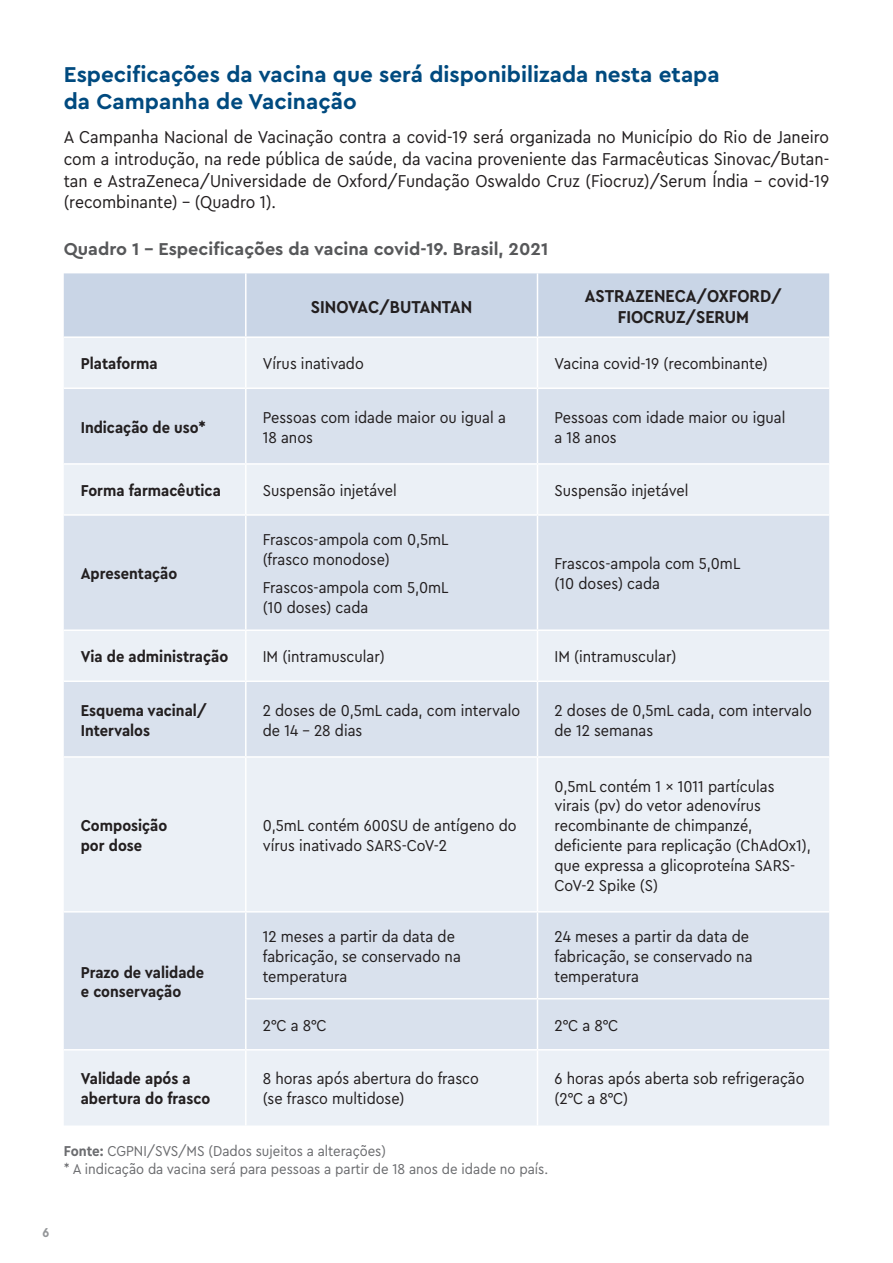
<style>
.page{position:relative;width:893px;height:1263px;background:#fff}
.page>*{position:absolute;margin:0;border:0;box-sizing:border-box;transform-origin:0 0}
.t1{font:700 22.5px/27px "Cera Pro";color:#004a7f}
.t2{font:18px/21.6px "Cera Compact Pro";color:#231f20;text-align:justify}
.t3{font:700 18px "Cera Pro";color:#57585a}
.t4{font:700 18px/21.6px "Cera Compact Pro";color:#231f20;text-align:center}
.t5{font:16.5px/19.8px "Cera Compact Pro";color:#231f20}
.t6{font:700 16.5px/19.8px "Cera Compact Pro";color:#231f20}
.t7{font:15px/18px "Cera Compact Pro";color:#6c6d70}
.t8{font:700 13.5px "Cera Compact Pro";color:#939598}
.s1{font-weight:700}
</style>
<div class="page">
<div style="left:64px;top:273px;width:765px;height:63px;background:#c9d5e6"></div>
<div style="left:64px;top:338px;width:765px;height:787px;background:#ebf0f6"></div>
<svg style="left:64px;top:389px;width:765px;height:660px;background:#e0e6f0"></svg>
<hr style="left:245px;top:273px;width:2px;height:63px;background:#fff">
<hr style="left:537px;top:273px;width:1px;height:63px;background:#fff">
<hr style="left:245px;top:338px;width:2px;height:49px;background:#fff">
<hr style="left:537px;top:338px;width:1px;height:49px;background:#fff">
<hr style="left:64px;top:387px;width:182px;height:2px;background:#fff">
<hr style="left:246px;top:387px;width:291px;height:2px;background:#fff">
<hr style="left:245px;top:389px;width:2px;height:74px;background:#fff">
<hr style="left:537px;top:387px;width:292px;height:2px;background:#fff">
<hr style="left:537px;top:389px;width:1px;height:74px;background:#fff">
<hr style="left:64px;top:463px;width:182px;height:2px;background:#fff">
<hr style="left:246px;top:463px;width:291px;height:2px;background:#fff">
<hr style="left:245px;top:465px;width:2px;height:49px;background:#fff">
<hr style="left:537px;top:463px;width:292px;height:2px;background:#fff">
<hr style="left:537px;top:465px;width:1px;height:49px;background:#fff">
<hr style="left:64px;top:514px;width:182px;height:2px;background:#fff">
<hr style="left:246px;top:514px;width:291px;height:2px;background:#fff">
<hr style="left:245px;top:516px;width:2px;height:113px;background:#fff">
<hr style="left:537px;top:514px;width:292px;height:2px;background:#fff">
<hr style="left:537px;top:516px;width:1px;height:113px;background:#fff">
<hr style="left:64px;top:629px;width:182px;height:2px;background:#fff">
<hr style="left:246px;top:629px;width:291px;height:2px;background:#fff">
<hr style="left:245px;top:631px;width:2px;height:49px;background:#fff">
<hr style="left:537px;top:629px;width:292px;height:2px;background:#fff">
<hr style="left:537px;top:631px;width:1px;height:49px;background:#fff">
<hr style="left:64px;top:680px;width:182px;height:2px;background:#fff">
<hr style="left:246px;top:680px;width:291px;height:2px;background:#fff">
<hr style="left:245px;top:682px;width:2px;height:74px;background:#fff">
<hr style="left:537px;top:680px;width:292px;height:2px;background:#fff">
<hr style="left:537px;top:682px;width:1px;height:74px;background:#fff">
<hr style="left:64px;top:756px;width:182px;height:2px;background:#fff">
<hr style="left:246px;top:756px;width:291px;height:2px;background:#fff">
<hr style="left:245px;top:758px;width:2px;height:153px;background:#fff">
<hr style="left:537px;top:756px;width:292px;height:2px;background:#fff">
<hr style="left:537px;top:758px;width:1px;height:153px;background:#fff">
<hr style="left:64px;top:911px;width:182px;height:1px;background:#fff">
<hr style="left:246px;top:911px;width:291px;height:1px;background:#fff">
<hr style="left:245px;top:912px;width:2px;height:86px;background:#fff">
<hr style="left:537px;top:911px;width:292px;height:1px;background:#fff">
<hr style="left:537px;top:912px;width:1px;height:86px;background:#fff">
<hr style="left:245px;top:998px;width:292px;height:1px;background:#fff">
<hr style="left:245px;top:999px;width:2px;height:50px;background:#fff">
<hr style="left:537px;top:998px;width:292px;height:1px;background:#fff">
<hr style="left:537px;top:999px;width:1px;height:50px;background:#fff">
<hr style="left:64px;top:1049px;width:182px;height:1px;background:#fff">
<hr style="left:246px;top:1049px;width:291px;height:1px;background:#fff">
<hr style="left:245px;top:1050px;width:2px;height:75px;background:#fff">
<hr style="left:537px;top:1049px;width:292px;height:1px;background:#fff">
<hr style="left:537px;top:1050px;width:1px;height:75px;background:#fff">
<h1 class="t1" style="left:64px;top:60px;width:657px">Especificações da vacina que será disponibilizada nesta etapa da Campanha de Vacinação</h1>
<p class="t2" style="left:64px;top:126px;width:767px">A Campanha Nacional de Vacinação contra a covid-19 será organizada no Município do Rio de Janeiro com a introdução, na rede pública de saúde, da vacina proveniente das Farmacêuticas Sinovac/Butan&shy;tan e AstraZeneca/Universidade de Oxford/Fundação Oswaldo Cruz (Fiocruz)/Serum Índia – covid-19 (recombinante) – (Quadro 1).</p>
<p class="t3" style="left:64px;top:237px;width:486px">Quadro 1 – Especificações da vacina covid-19. Brasil, 2021</p>
<p class="t4" style="left:311px;top:295px;width:163px">SINOVAC/BUTANTAN</p>
<p class="t4" style="left:585px;top:284px;width:199px">ASTRAZENECA/OXFORD/<br>FIOCRUZ/SERUM</p>
<p class="t6" style="left:81px;top:353px;width:78px">Plataforma</p>
<p class="t5" style="left:263px;top:353px;width:103px">Vírus inativado</p>
<p class="t5" style="left:554px;top:353px;width:215px">Vacina covid-19 (recombinante)</p>
<p class="t6" style="left:81px;top:417px;width:127px">Indicação de uso*</p>
<p class="t5" style="left:263px;top:407px;width:245px">Pessoas com idade maior ou igual a<br>18 anos</p>
<p class="t5" style="left:554px;top:407px;width:233px">Pessoas com idade maior ou igual a 18 anos</p>
<p class="t6" style="left:81px;top:480px;width:142px">Forma farmacêutica</p>
<p class="t5" style="left:263px;top:480px;width:135px">Suspensão injetável</p>
<p class="t5" style="left:554px;top:480px;width:135px">Suspensão injetável</p>
<p class="t6" style="left:81px;top:563px;width:98px">Apresentação</p>
<p class="t5" style="left:263px;top:529px;width:187px">Frascos-ampola com 0,5mL (frasco monodose)</p>
<p class="t5" style="left:263px;top:577px;width:187px">Frascos-ampola com 5,0mL (10 doses) cada</p>
<p class="t5" style="left:554px;top:553px;width:187px">Frascos-ampola com 5,0mL (10 doses) cada</p>
<p class="t6" style="left:81px;top:646px;width:149px">Via de administração</p>
<p class="t5" style="left:263px;top:646px;width:123px">IM (intramuscular)</p>
<p class="t5" style="left:554px;top:646px;width:123px">IM (intramuscular)</p>
<p class="t6" style="left:81px;top:700px;width:128px">Esquema vacinal/<br>Intervalos</p>
<p class="t5" style="left:263px;top:700px;width:259px">2 doses de 0,5mL cada, com intervalo de 14 – 28 dias</p>
<p class="t5" style="left:554px;top:700px;width:259px">2 doses de 0,5mL cada, com intervalo de 12 semanas</p>
<p class="t6" style="left:81px;top:815px;width:88px">Composição por dose</p>
<p class="t5" style="left:263px;top:815px;width:255px">0,5mL contém 600SU de antígeno do vírus inativado SARS-CoV-2</p>
<p class="t5" style="left:554px;top:775px;width:258px">0,5mL contém 1 × 1011 partículas virais (pv) do vetor adenovírus recombinante de chimpanzé, deficiente para replicação (ChAdOx1), que expressa a glicoproteína SARS-<br>CoV-2 Spike (S)</p>
<p class="t6" style="left:81px;top:961px;width:125px">Prazo de validade e conservação</p>
<p class="t5" style="left:263px;top:926px;width:200px">12 meses a partir da data de fabricação, se conservado na temperatura</p>
<p class="t5" style="left:554px;top:926px;width:200px">24 meses a partir da data de fabricação, se conservado na temperatura</p>
<p class="t5" style="left:263px;top:1015px;width:65px">2°C a 8°C</p>
<p class="t5" style="left:554px;top:1015px;width:65px">2°C a 8°C</p>
<p class="t6" style="left:81px;top:1068px;width:131px">Validade após a abertura do frasco</p>
<p class="t5" style="left:263px;top:1068px;width:218px">8 horas após abertura do frasco (se frasco multidose)</p>
<p class="t5" style="left:554px;top:1068px;width:252px">6 horas após aberta sob refrigeração (2°C a 8°C)</p>
<p class="t7" style="left:64px;top:1141px;width:486px"><span class="s1">Fonte:</span> CGPNI/SVS/MS (Dados sujeitos a alterações)<br>* A indicação da vacina será para pessoas a partir de 18 anos de idade no país.</p>
<p class="t8" style="left:43px;top:1223px;width:8px">6</p>
</div>
